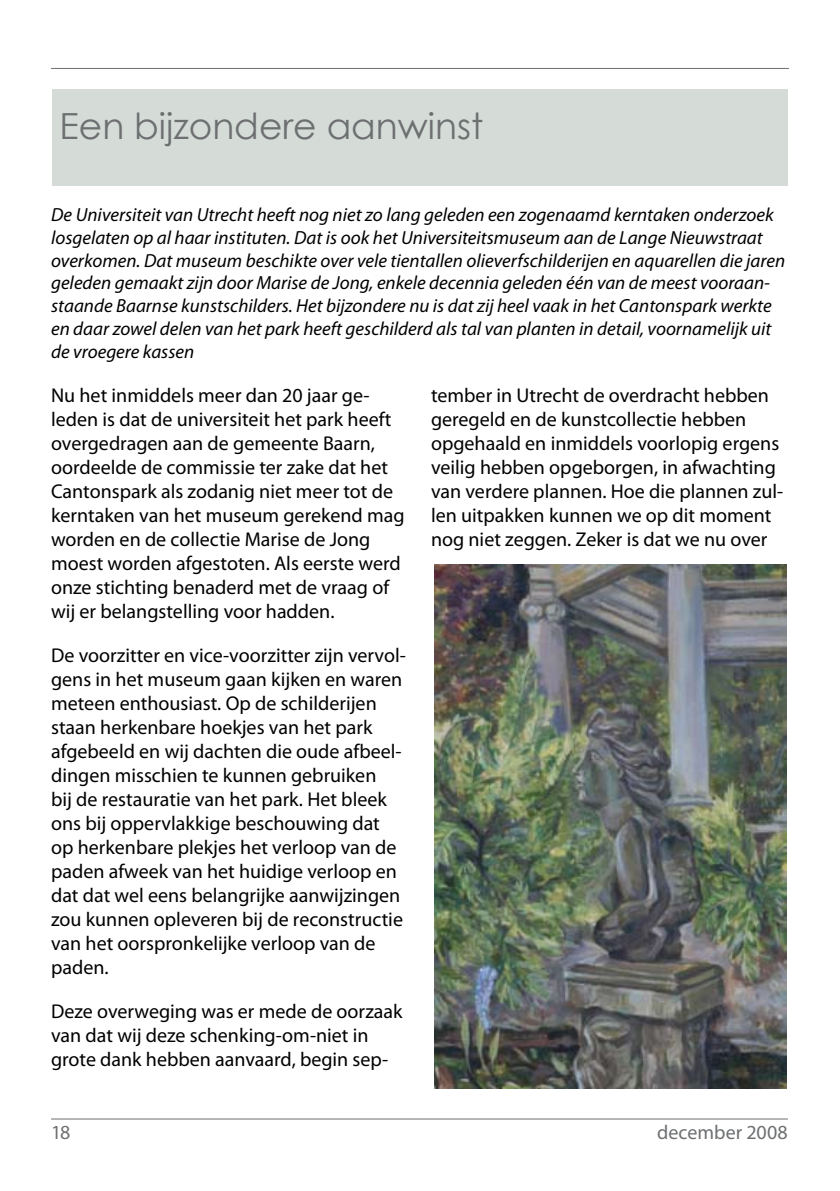
<style>
.page{position:relative;width:840px;height:1191px;background:#fff}
.page>*{position:absolute;margin:0;border:0;box-sizing:border-box;transform-origin:0 0}
.t1{font:36px "Century Gothic";color:#6d6f71}
.t2{font:20px/24px "Myriad Pro";color:#000}
.t3{font:20px "Myriad Pro";color:#6d6f71}
.t4{font:italic 19px/22.8px "Myriad Pro";color:#000}
</style>
<div class="page">
<hr style="left:51px;top:1118px;width:736px;height:1px;background:#6d6f71">
<hr style="left:51px;top:68px;width:737px;height:1px;background:#6d6f71">
<div style="left:52px;top:90px;width:735px;height:96px;background:#d5dbd7"></div>
<img style="left:434px;top:564px;width:351px;height:525px">
<h1 class="t1" style="left:60px;top:101px;width:425px">Een bijzondere aanwinst</h1>
<p class="t4" style="left:51px;top:203px;width:735px">De Universiteit van Utrecht heeft nog niet zo lang geleden een zogenaamd kerntaken onderzoek losgelaten op al haar instituten. Dat is ook het Universiteitsmuseum aan de Lange Nieuwstraat overkomen. Dat museum beschikte over vele tientallen olieverfschilderijen en aquarellen die jaren geleden gemaakt zijn door Marise de Jong, enkele decennia geleden één van de meest vooraan&shy;staande Baarnse kunstschilders. Het bijzondere nu is dat zij heel vaak in het Cantonspark werkte en daar zowel delen van het park heeft geschilderd als tal van planten in detail, voornamelijk uit de vroegere kassen</p>
<p class="t2" style="left:51px;top:383px;width:355px">Nu het inmiddels meer dan 20 jaar ge&shy;leden is dat de universiteit het park heeft overgedragen aan de gemeente Baarn, oordeelde de commissie ter zake dat het Cantonspark als zodanig niet meer tot de kerntaken van het museum gerekend mag worden en de collectie Marise de Jong moest worden afgestoten. Als eerste werd onze stichting benaderd met de vraag of wij er belangstelling voor hadden.</p>
<p class="t2" style="left:51px;top:643px;width:356px">De voorzitter en vice-voorzitter zijn vervol&shy;gens in het museum gaan kijken en waren meteen enthousiast. Op de schilderijen staan herkenbare hoekjes van het park afgebeeld en wij dachten die oude afbeel&shy;dingen misschien te kunnen gebruiken<br>bij de restauratie van het park. Het bleek ons bij oppervlakkige beschouwing dat op herkenbare plekjes het verloop van de paden afweek van het huidige verloop en dat dat wel eens belangrijke aanwijzingen zou kunnen opleveren bij de reconstructie van het oorspronkelijke verloop van de paden.</p>
<p class="t2" style="left:51px;top:999px;width:353px">Deze overweging was er mede de oorzaak van dat wij deze schenking-om-niet in grote dank hebben aanvaard, begin sep-</p>
<p class="t2" style="left:431px;top:383px;width:353px">tember in Utrecht de overdracht hebben geregeld en de kunstcollectie hebben opgehaald en inmiddels voorlopig ergens veilig hebben opgeborgen, in afwachting van verdere plannen. Hoe die plannen zul&shy;len uitpakken kunnen we op dit moment nog niet zeggen. Zeker is dat we nu over</p>
<p class="t3" style="left:51px;top:1120px;width:21px">18</p>
<p class="t3" style="left:656px;top:1120px;width:132px">december 2008</p>
</div>
